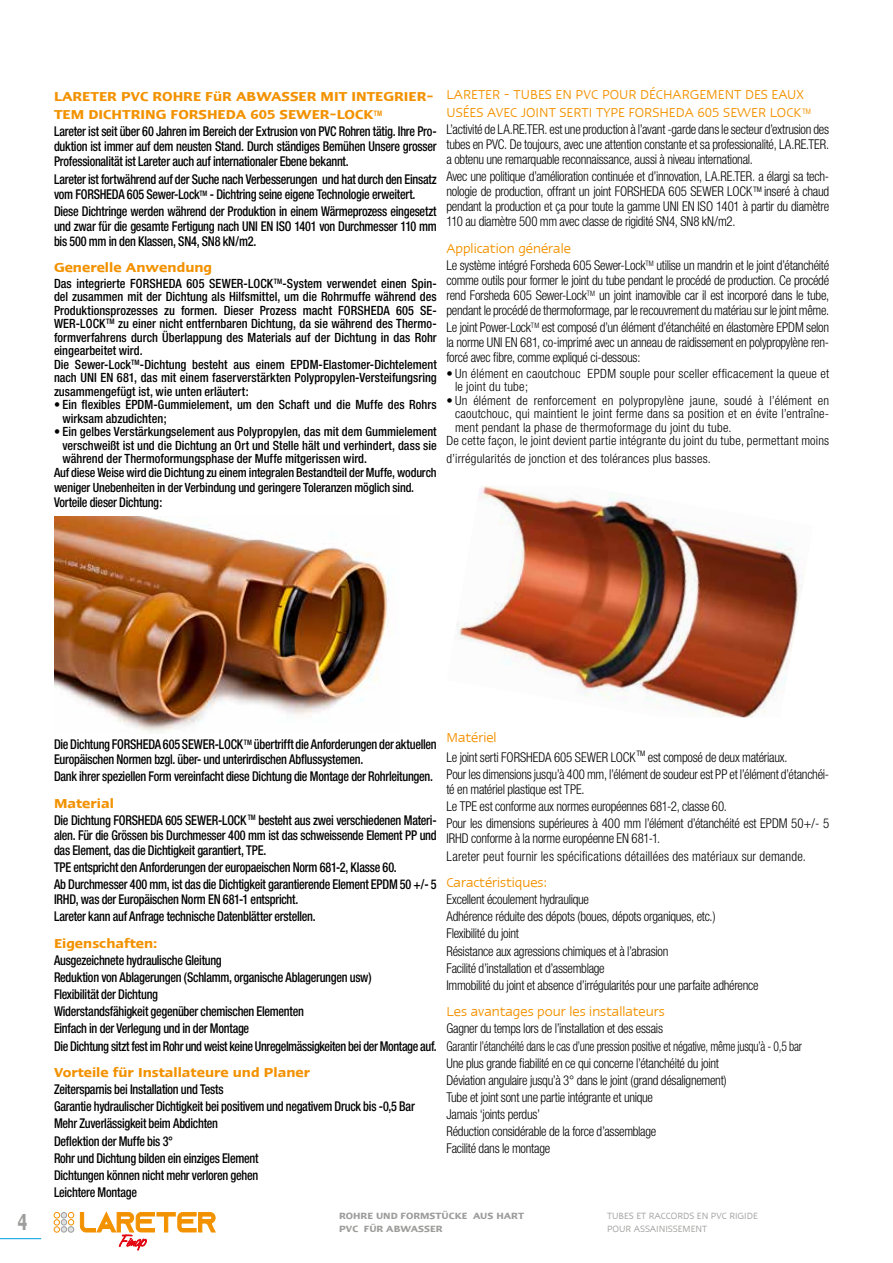
<style>
.page{position:relative;width:893px;height:1263px;background:#fff}
.page>*{position:absolute;margin:0;border:0;box-sizing:border-box;transform-origin:0 0}
.t1{font:600 27px "Linotype Ergo";color:#9d9d9c;scale:.67 1}
.t2{font:15px/18px "Linotype Ergo";color:#f39200}
.t3{font:600 15px/18px "Linotype Ergo";color:#f39200}
.t4{font:300 condensed 13.5px/17.1px "Helvetica Neue";letter-spacing:-.02em;color:#000;text-align:justify;scale:.95 1}
.t5{font:500 condensed 13.5px/17.1px "Helvetica Neue";letter-spacing:-.02em;color:#000;scale:.9 1}
.t6{font:300 condensed 13.5px/17.1px "Helvetica Neue";letter-spacing:.01em;color:#000;scale:.95 1}
.t7{font:500 condensed 12.75px/13.5px "Helvetica Neue";color:#000;scale:.96 1}
.t8{font:300 condensed 12.75px/13.5px "Helvetica Neue";letter-spacing:.015em;color:#000}
.t9{font:500 condensed 12.75px "Helvetica Neue";color:#000;scale:.95 1}
.t10{font:10.5px "Linotype Ergo";color:#9d9d9c}
.t11{font:600 10.5px/12.6px "Linotype Ergo";color:#9d9d9c}
</style>
<div class="page">
<img style="left:456px;top:486px;width:349px;height:232px">
<img style="left:54px;top:517px;width:336px;height:215px">
<hr style="left:0;top:1238px;width:41px;height:1px;background:#009fe3">
<svg style="left:54px;top:1212px;width:20px;height:20px"></svg>
<svg style="left:80px;top:1212px;width:136px;height:39px"></svg>
<p class="t3" style="left:54px;top:88px;width:381px">LARETER PVC ROHRE FüR ABWASSER MIT INTEGRIER-<br>TEM DICHTRING FORSHEDA 605 SEWER-LOCK<sup>TM</sup></p>
<p class="t5" style="left:54px;top:124px;width:427px;line-height:15px;text-align:justify">Lareter ist seit über 60 Jahren im Bereich der Extrusion von PVC Rohren tätig. Ihre Pro&shy;duktion ist immer auf dem neusten Stand. Durch ständiges Bemühen Unsere grosser Professionalität ist Lareter auch auf internationaler Ebene bekannt.</p>
<p class="t5" style="left:54px;top:171px;width:427px;line-height:15px">Lareter ist fortwährend auf der Suche nach Verbesserungen und hat durch den Einsatz vom FORSHEDA 605 Sewer-Lock<sup>TM</sup> - Dichtring seine eigene Technologie erweitert.</p>
<p class="t5" style="left:54px;top:203px;width:427px;line-height:15px;text-align:justify">Diese Dichtringe werden während der Produktion in einem Wärmeprozess eingesetzt und zwar für die gesamte Fertigung nach UNI EN ISO 1401 von Durchmesser 110 mm bis 500 mm in den Klassen, SN4, SN8 kN/m2.</p>
<p class="t3" style="left:54px;top:259px;width:160px">Generelle Anwendung</p>
<p class="t7" style="left:54px;top:276px;width:400px">Das integrierte FORSHEDA 605 SEWER-LOCK<sup>TM</sup>-System verwendet einen Spin&shy;del zusammen mit der Dichtung als Hilfsmittel, um die Rohrmuffe während des Produktionsprozesses zu formen. Dieser Prozess macht FORSHEDA 605 SE-WER-LOCK<sup>TM</sup> zu einer nicht entfernbaren Dichtung, da sie während des Thermo&shy;formverfahrens durch Überlappung des Materials auf der Dichtung in das Rohr eingearbeitet wird.<br>Die Sewer-Lock<sup>TM</sup>-Dichtung besteht aus einem EPDM-Elastomer-Dichtelement nach UNI EN 681, das mit einem faserverstärkten Polypropylen-Versteifungsring zusammengefügt ist, wie unten erläutert:</p>
<p class="t7" style="left:63px;top:398px;width:391px;text-indent:-9px">• Ein flexibles EPDM-Gummielement, um den Schaft und die Muffe des Rohrs wirksam abzudichten;</p>
<p class="t7" style="left:54px;top:425px;width:400px">• Ein gelbes Verstärkungselement aus Polypropylen, das mit dem Gummielement</p>
<p class="t7" style="left:63px;top:438px;width:391px">verschweißt ist und die Dichtung an Ort und Stelle hält und verhindert, dass sie</p>
<p class="t7" style="left:63px;top:452px;width:319px">während der Thermoformungsphase der Muffe mitgerissen wird.</p>
<p class="t9" style="left:54px;top:465px;width:404px">Auf diese Weise wird die Dichtung zu einem integralen Bestandteil der Muffe, wodurch</p>
<p class="t9" style="left:54px;top:480px;width:381px">weniger Unebenheiten in der Verbindung und geringere Toleranzen möglich sind.</p>
<p class="t5" style="left:54px;top:493px;width:122px">Vorteile dieser Dichtung:</p>
<p class="t2" style="left:446px;top:85px;width:366px">LARETER - TUBES EN PVC POUR DÉCHARGEMENT DES EAUX<br>USÉES AVEC JOINT SERTI TYPE FORSHEDA 605 SEWER LOCK <sup>TM</sup></p>
<p class="t4" style="left:446px;top:122px;width:404px;line-height:15px">L’activité de LA.RE.TER. est une production à l’avant -garde dans le secteur d’extrusion des tubes en PVC. De toujours, avec une attention constante et sa professionalité, LA.RE.TER. a obtenu une remarquable reconnaissance, aussi à niveau international.</p>
<p class="t4" style="left:446px;top:169px;width:404px;line-height:15px">Avec une politique d’amélioration continuée et d’innovation, LA.RE.TER. a élargi sa tech&shy;nologie de production, offrant un joint FORSHEDA 605 SEWER LOCK<sup>TM</sup> inseré à chaud pendant la production et ça pour toute la gamme UNI EN ISO 1401 à partir du diamètre 110 au diamètre 500 mm avec classe de rigidité SN4, SN8 kN/m2.</p>
<p class="t2" style="left:446px;top:239px;width:126px">Application générale</p>
<p class="t4" style="left:446px;top:258px;width:404px;line-height:15px">Le système intégré Forsheda 605 Sewer-Lock<sup>TM</sup> utilise un mandrin et le joint d’étanchéité comme outils pour former le joint du tube pendant le procédé de production. Ce procédé rend Forsheda 605 Sewer-Lock<sup>TM</sup> un joint inamovible car il est incorporé dans le tube, pendant le procédé de thermoformage, par le recouvrement du matériau sur le joint même.</p>
<p class="t4" style="left:446px;top:320px;width:404px;line-height:15px">Le joint Power-Lock<sup>TM</sup> est composé d’un élément d’étanchéité en élastomère EPDM selon la norme UNI EN 681, co-imprimé avec un anneau de raidissement en polypropylène ren&shy;forcé avec fibre, comme expliqué ci-dessous:</p>
<p class="t8" style="left:455px;top:366px;width:376px;text-indent:-9px">• Un élément en caoutchouc EPDM souple pour sceller efficacement la queue et le joint du tube;</p>
<p class="t8" style="left:446px;top:393px;width:384px">• Un élément de renforcement en polypropylène jaune, soudé à l’élément en</p>
<p class="t8" style="left:455px;top:407px;width:376px">caoutchouc, qui maintient le joint ferme dans sa position et en évite l’entraîne-</p>
<p class="t8" style="left:455px;top:420px;width:278px">ment pendant la phase de thermoformage du joint du tube.</p>
<p class="t8" style="left:446px;top:434px;width:384px">De cette façon, le joint devient partie intégrante du joint du tube, permettant moins</p>
<p class="t8" style="left:446px;top:452px;width:266px">d’irrégularités de jonction et des tolérances plus basses.</p>
<p class="t5" style="left:54px;top:736px;width:427px;line-height:15px">Die Dichtung FORSHEDA 605 SEWER-LOCK <sup>TM</sup> übertrifft die Anforderungen der aktuellen<br>Europäischen Normen bzgl. über- und unterirdischen Abflussystemen.</p>
<p class="t5" style="left:54px;top:768px;width:423px">Dank ihrer speziellen Form vereinfacht diese Dichtung die Montage der Rohrleitungen.</p>
<p class="t3" style="left:54px;top:794px;width:61px">Material</p>
<p class="t5" style="left:54px;top:812px;width:427px;line-height:15px;text-align:justify">Die Dichtung FORSHEDA 605 SEWER-LOCK <sup>TM</sup> besteht aus zwei verschiedenen Materi&shy;alen. Für die Grössen bis Durchmesser 400 mm ist das schweissende Element PP und das Element, das die Dichtigkeit garantiert, TPE.</p>
<p class="t5" style="left:54px;top:858px;width:427px">TPE entspricht den Anforderungen der europaeischen Norm 681-2, Klasse 60.<br>Ab Durchmesser 400 mm, ist das die Dichtigkeit garantierende Element EPDM 50 +/- 5</p>
<p class="t5" style="left:54px;top:890px;width:292px">IRHD, was der Europäischen Norm EN 681-1 entspricht.<br>Lareter kann auf Anfrage technische Datenblätter erstellen.</p>
<p class="t3" style="left:54px;top:934px;width:105px">Eigenschaften:</p>
<p class="t5" style="left:54px;top:951px;width:427px">Ausgezeichnete hydraulische Gleitung<br>Reduktion von Ablagerungen (Schlamm, organische Ablagerungen usw)<br>Flexibilität der Dichtung<br>Widerstandsfähigkeit gegenüber chemischen Elementen<br>Einfach in der Verlegung und in der Montage<br>Die Dichtung sitzt fest im Rohr und weist keine Unregelmässigkeiten bei der Montage auf.</p>
<p class="t3" style="left:54px;top:1063px;width:258px">Vorteile für Installateure und Planer</p>
<p class="t5" style="left:54px;top:1080px;width:402px">Zeitersparnis bei Installation und Tests<br>Garantie hydraulischer Dichtigkeit bei positivem und negativem Druck bis -0,5 Bar Mehr Zuverlässigkeit beim Abdichten<br>Deflektion der Muffe bis 3°<br>Rohr und Dichtung bilden ein einziges Element<br>Dichtungen können nicht mehr verloren gehen<br>Leichtere Montage</p>
<p class="t2" style="left:446px;top:728px;width:52px">Matériel</p>
<p class="t4" style="left:446px;top:749px;width:404px">Le joint serti FORSHEDA 605 SEWER LOCK <sup>TM</sup> est composé de deux matériaux.<br>Pour les dimensions jusqu’à 400 mm, l’élément de soudeur est PP et l’élément d’étanchéi-</p>
<p class="t4" style="left:446px;top:781px;width:404px;text-align:left">té en matériel plastique est TPE.<br>Le TPE est conforme aux normes européennes 681-2, classe 60.<br>Pour les dimensions supérieures à 400 mm l’élément d’étanchéité est EPDM 50+/- 5</p>
<p class="t6" style="left:446px;top:830px;width:380px">IRHD conforme à la norme européenne EN 681-1.<br>Lareter peut fournir les spécifications détaillées des matériaux sur demande.</p>
<p class="t2" style="left:446px;top:873px;width:102px">Caractéristiques:</p>
<p class="t4" style="left:446px;top:891px;width:330px;text-align:left">Excellent écoulement hydraulique<br>Adhérence réduite des dépots (boues, dépots organiques, etc.)<br>Flexibilité du joint<br>Résistance aux agressions chimiques et à l’abrasion<br>Facilité d’installation et d’assemblage<br>Immobilité du joint et absence d’irrégularités pour une parfaite adhérence</p>
<p class="t2" style="left:446px;top:1002px;width:220px">Les avantages pour les installateurs</p>
<p class="t4" style="left:446px;top:1020px;width:376px;text-align:left">Gagner du temps lors de l’installation et des essais<br>Garantir l’étanchéité dans le cas d’une pression positive et négative, même jusqu’à - 0,5 bar Une plus grande fiabilité en ce qui concerne l’étanchéité du joint<br>Déviation angulaire jusqu’à 3° dans le joint (grand désalignement)<br>Tube et joint sont une partie intégrante et unique<br>Jamais ‘joints perdus’<br>Réduction considérable de la force d’assemblage<br>Facilité dans le montage</p>
<p class="t11" style="left:339px;top:1209px;width:186px">ROHRE UND FORMSTÜCKE AUS HART<br>PVC FÜR ABWASSER</p>
<p class="t10" style="left:607px;top:1210px;width:152px">TUBES ET RACCORDS EN PVC RIGIDE</p>
<h1 class="t1" style="left:18px;top:1207px;width:16px">4</h1>
<p class="t10" style="left:607px;top:1223px;width:102px">POUR ASSAINISSEMENT</p>
</div>
